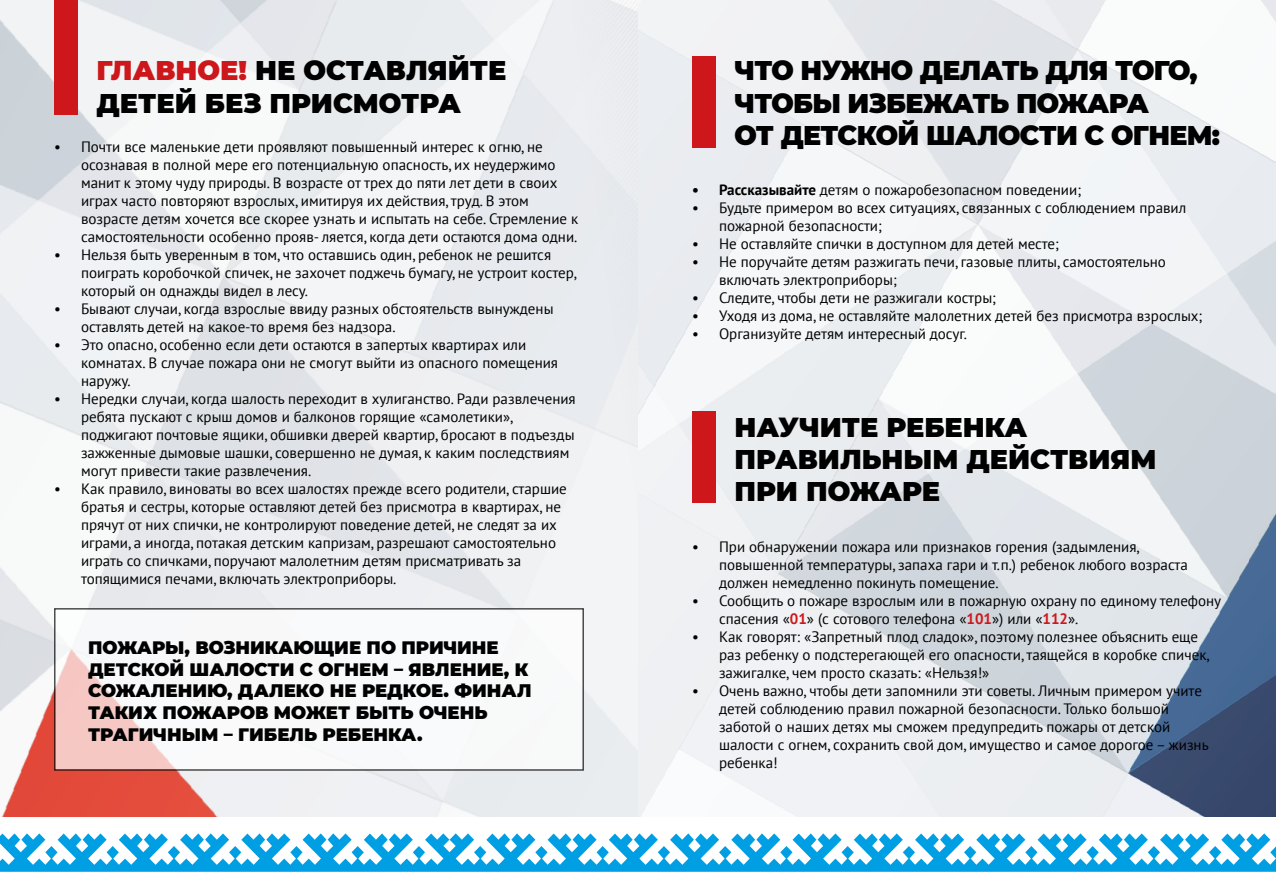
<style>
.page{position:relative;width:1276px;height:893px;background:#fff}
.page>*{position:absolute;margin:0;border:0;box-sizing:border-box;transform-origin:0 0}
.t1{font:900 27px/32.4px "Montserrat";letter-spacing:-.01em;color:#000}
.t2{font:900 18px/21.6px "Montserrat";color:#000}
.t3{font:15px/18px "PT Sans";color:#000}
.s1{color:#cd171a}
.s2{font-weight:700}
.s3{font-weight:700;color:#cd171a}
</style>
<div class="page">
<img style="left:0;top:0;width:1276px;height:817px">
<svg style="left:0;top:833px;width:1276px;height:39px;fill:#05a0e3"></svg>
<div style="left:54px;top:0;width:23px;height:115px;background:#cd171a"></div>
<div style="left:692px;top:57px;width:23px;height:91px;background:#cd171a"></div>
<svg style="left:57px;top:611px;width:524px;height:157px"></svg>
<div style="left:692px;top:411px;width:23px;height:91px;background:#cd171a"></div>
<h1 class="t1" style="left:97px;top:53px;width:411px"><span class="s1">ГЛАВНОЕ!</span> НЕ ОСТАВЛЯЙТЕ<br>ДЕТЕЙ БЕЗ ПРИСМОТРА</h1>
<p class="t3" style="left:81px;top:138px;width:499px;text-indent:-27px">• Почти все маленькие дети проявляют повышенный интерес к огню, не осознавая в полной мере его потенциальную опасность, их неудержимо манит к этому чуду природы. В возрасте от трех до пяти лет дети в своих играх часто повторяют взрослых, имитируя их действия, труд. В этом возрасте детям хочется все скорее узнать и испытать на себе. Стремление к самостоятельности особенно прояв- ляется, когда дети остаются дома одни.</p>
<p class="t3" style="left:81px;top:246px;width:497px;text-indent:-27px">• Нельзя быть уверенным в том, что оставшись один, ребенок не решится поиграть коробочкой спичек, не захочет поджечь бумагу, не устроит костер, который он однажды видел в лесу.</p>
<p class="t3" style="left:81px;top:300px;width:474px;text-indent:-27px">• Бывают случаи, когда взрослые ввиду разных обстоятельств вынуждены оставлять детей на какое-то время без надзора.</p>
<p class="t3" style="left:81px;top:336px;width:478px;text-indent:-27px">• Это опасно, особенно если дети остаются в запертых квартирах или комнатах. В случае пожара они не смогут выйти из опасного помещения наружу.</p>
<p class="t3" style="left:81px;top:390px;width:496px;text-indent:-27px">• Нередки случаи, когда шалость переходит в хулиганство. Ради развлечения ребята пускают с крыш домов и балконов горящие «самолетики», поджигают почтовые ящики, обшивки дверей квартир, бросают в подъезды зажженные дымовые шашки, совершенно не думая, к каким последствиям могут привести такие развлечения.</p>
<p class="t3" style="left:81px;top:480px;width:487px;text-indent:-27px">• Как правило, виноваты во всех шалостях прежде всего родители, старшие братья и сестры, которые оставляют детей без присмотра в квартирах, не прячут от них спички, не контролируют поведение детей, не следят за их играми, а иногда, потакая детским капризам, разрешают самостоятельно играть со спичками, поручают малолетним детям присматривать за топящимися печами, включать электроприборы.</p>
<p class="t2" style="left:88px;top:636px;width:445px">ПОЖАРЫ, ВОЗНИКАЮЩИЕ ПО ПРИЧИНЕ<br>ДЕТСКОЙ ШАЛОСТИ С ОГНЕМ – ЯВЛЕНИЕ, К<br>СОЖАЛЕНИЮ, ДАЛЕКО НЕ РЕДКОЕ. ФИНАЛ<br>ТАКИХ ПОЖАРОВ МОЖЕТ БЫТЬ ОЧЕНЬ<br>ТРАГИЧНЫМ – ГИБЕЛЬ РЕБЕНКА.</p>
<h1 class="t1" style="left:734px;top:53px;width:487px">ЧТО НУЖНО ДЕЛАТЬ ДЛЯ ТОГО,<br>ЧТОБЫ ИЗБЕЖАТЬ ПОЖАРА<br>ОТ ДЕТСКОЙ ШАЛОСТИ С ОГНЕМ:</h1>
<p class="t3" style="left:692px;top:181px;width:391px"><span class="s2">• Рассказывайте</span> детям о пожаробезопасном поведении;</p>
<p class="t3" style="left:719px;top:199px;width:469px;text-indent:-27px">• Будьте примером во всех ситуациях, связанных с соблюдением правил пожарной безопасности;</p>
<p class="t3" style="left:692px;top:235px;width:368px">• Не оставляйте спички в доступном для детей месте;</p>
<p class="t3" style="left:719px;top:253px;width:448px;text-indent:-27px">• Не поручайте детям разжигать печи, газовые плиты, самостоятельно включать электроприборы;</p>
<p class="t3" style="left:692px;top:289px;width:305px">• Следите, чтобы дети не разжигали костры;</p>
<p class="t3" style="left:692px;top:307px;width:512px">• Уходя из дома, не оставляйте малолетних детей без присмотра взрослых;</p>
<p class="t3" style="left:692px;top:325px;width:276px">• Организуйте детям интересный досуг.</p>
<h1 class="t1" style="left:734px;top:409px;width:423px">НАУЧИТЕ РЕБЕНКА<br>ПРАВИЛЬНЫМ ДЕЙСТВИЯМ<br>ПРИ ПОЖАРЕ</h1>
<p class="t3" style="left:719px;top:537px;width:470px;text-indent:-27px">• При обнаружении пожара или признаков горения (задымления, повышенной температуры, запаха гари и т.п.) ребенок любого возраста должен немедленно покинуть помещение.</p>
<p class="t3" style="left:719px;top:591px;width:504px;text-indent:-27px">• Сообщить о пожаре взрослым или в пожарную охрану по единому телефону спасения «<span class="s3">01</span>» (с сотового телефона «<span class="s3">101</span>») или «<span class="s3">112</span>».</p>
<p class="t3" style="left:719px;top:627px;width:492px;text-indent:-27px">• Как говорят: «Запретный плод сладок», поэтому полезнее объяснить еще раз ребенку о подстерегающей его опасности, таящейся в коробке спичек, зажигалке, чем просто сказать: «Нельзя!»</p>
<p class="t3" style="left:719px;top:681px;width:491px;text-indent:-27px">• Очень важно, чтобы дети запомнили эти советы. Личным примером учите детей соблюдению правил пожарной безопасности. Только большой заботой о наших детях мы сможем предупредить пожары от детской шалости с огнем, сохранить свой дом, имущество и самое дорогое – жизнь ребенка!</p>
</div>
